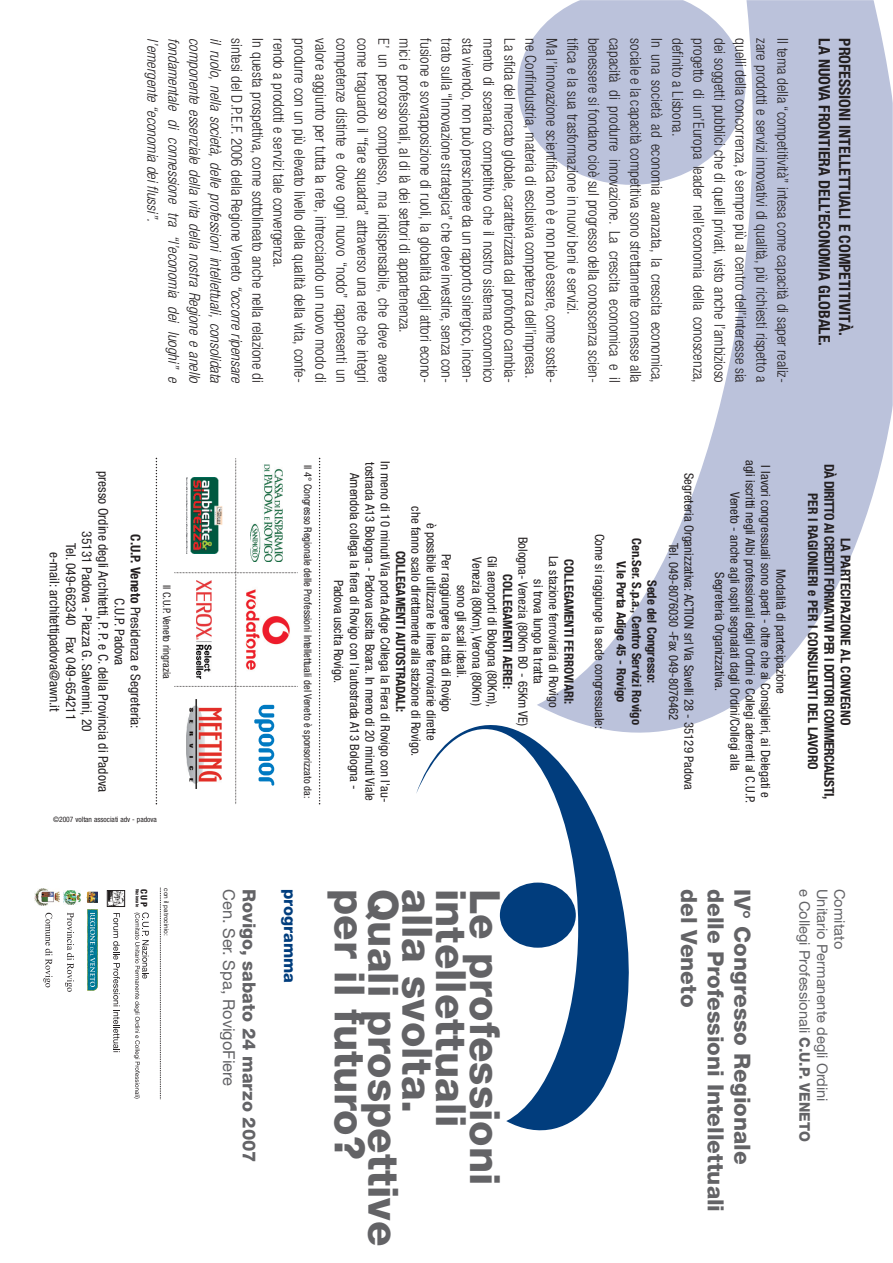
<style>
.page{position:relative;width:893px;height:1263px;background:#fff}
.page>*{position:absolute;margin:0;border:0;box-sizing:border-box;transform-origin:0 0}
.t1{font:800 41.7px "Helvetica Neue";color:#636366}
.t2{font:800 22.35px "Helvetica Neue";color:#636366}
.t3{font:800 18px "Helvetica Neue";color:#636366}
.t4{font:16.5px "Helvetica Neue";color:#636366}
.t5{font:800 16.5px "Helvetica Neue";color:#013d7d}
.t6{font:700 condensed 15.75px "Helvetica Neue";color:#231f20}
.t7{font:300 condensed 15px "Helvetica Neue";color:#231f20}
.t8{font:italic 300 condensed 15px "Helvetica Neue";color:#231f20}
.t9{font:14.55px "Helvetica Neue";color:#636366}
.t10{font:condensed 13.5px/16.2px "Helvetica Neue";color:#231f20;text-align:center}
.t11{font:700 condensed 13.5px/16.2px "Helvetica Neue";letter-spacing:-.005em;color:#231f20;text-align:center}
.t12{font:condensed 12.75px/15.3px "Helvetica Neue";color:#231f20;text-align:center}
.t13{font:700 condensed 12.75px/15.3px "Helvetica Neue";color:#231f20;text-align:center}
.t14{font:condensed 10.5px "Helvetica Neue";color:#231f20}
.t15{font:800 condensed 9px "Helvetica Neue";color:#231f20}
.t16{font:condensed 7.5px "Helvetica Neue";color:#231f20}
.t17{font:6.45px "Helvetica Neue";color:#231f20}
.t18{font:800 condensed 4.5px "Helvetica Neue";color:#231f20}
.s1{font-style:italic}
.s2{font-weight:700}
.s3{font-weight:800}
</style>
<div class="page">
<svg style="left:318px;top:0;width:575px;height:733px"></svg>
<svg style="left:518px;top:0;width:227px;height:185px"></svg>
<svg style="left:416px;top:725px;width:227px;height:406px"></svg>
<div style="left:500px;top:883px;width:76px;height:65px;background:#013d7d;border-radius:50%"></div>
<svg style="left:113px;top:913px;width:7px;height:139px"></svg>
<svg style="left:65px;top:913px;width:9px;height:79px"></svg>
<svg style="left:43px;top:913px;width:9px;height:74px"></svg>
<img style="left:34px;top:888px;width:26px;height:18px">
<img style="left:64px;top:891px;width:17px;height:14px">
<svg style="left:86px;top:892px;width:12px;height:11px"></svg>
<svg style="left:87px;top:909px;width:11px;height:82px"></svg>
<img style="left:109px;top:892px;width:14px;height:13px">
<div style="left:107px;top:890px;width:18px;height:17px;border:1px solid #231f20"></div>
<svg style="left:160px;top:888px;width:1px;height:211px"></svg>
<svg style="left:134px;top:913px;width:15px;height:186px"></svg>
<svg style="left:319px;top:458px;width:1px;height:346px"></svg>
<svg style="left:156px;top:458px;width:1px;height:346px"></svg>
<svg style="left:174px;top:458px;width:124px;height:346px"></svg>
<p class="t7" style="left:242px;top:38px;width:349px;rotate:90deg">sintesi del D.P.E.F. 2006 della Regione Veneto <span class="s1">“occorre ripensare</span></p>
<p class="t7" style="left:263px;top:38px;width:346px;rotate:90deg">In questa prospettiva, come sottolineato anche nella relazione di</p>
<p class="t7" style="left:284px;top:38px;width:231px;rotate:90deg">rendo a prodotti e servizi tale convergenza.</p>
<p class="t7" style="left:305px;top:38px;width:346px;rotate:90deg">produrre con un più elevato livello della qualità della vita, confe-</p>
<p class="t7" style="left:326px;top:38px;width:346px;rotate:90deg">valore aggiunto per tutta la rete, intrecciando un nuovo modo di</p>
<p class="t7" style="left:347px;top:38px;width:346px;rotate:90deg">competenze distinte e dove ogni nuovo “nodo” rappresenti un</p>
<p class="t7" style="left:368px;top:38px;width:346px;rotate:90deg">come traguardo il “fare squadra” attraverso una rete che integri</p>
<p class="t7" style="left:389px;top:38px;width:346px;rotate:90deg">E’ un percorso complesso, ma indispensabile, che deve avere</p>
<p class="t7" style="left:410px;top:38px;width:296px;rotate:90deg">mici e professionali, al di là dei settori di appartenenza.</p>
<p class="t7" style="left:431px;top:38px;width:346px;rotate:90deg">fusione e sovrapposizione di ruoli, la globalità degli attori econo-</p>
<p class="t7" style="left:452px;top:38px;width:346px;rotate:90deg">trato sulla “Innovazione strategica” che deve investire, senza con-</p>
<p class="t7" style="left:473px;top:38px;width:346px;rotate:90deg">sta vivendo, non può prescindere da un rapporto sinergico, incen-</p>
<p class="t7" style="left:494px;top:38px;width:346px;rotate:90deg">mento di scenario competitivo che il nostro sistema economico</p>
<p class="t7" style="left:515px;top:38px;width:346px;rotate:90deg">La sfida del mercato globale, caratterizzata dal profondo cambia-</p>
<p class="t7" style="left:536px;top:38px;width:341px;rotate:90deg">ne Confindustria, materia di esclusiva competenza dell’impresa.</p>
<p class="t7" style="left:557px;top:38px;width:346px;rotate:90deg">Ma l’innovazione scientifica non è e non può essere, come sostie-</p>
<p class="t7" style="left:578px;top:38px;width:278px;rotate:90deg">tifica e la sua trasformazione in nuovi beni e servizi.</p>
<p class="t7" style="left:599px;top:38px;width:346px;rotate:90deg">benessere si fondano cioè sul progresso della conoscenza scien-</p>
<p class="t7" style="left:620px;top:38px;width:346px;rotate:90deg">capacità di produrre innovazione. La crescita economica e il</p>
<p class="t7" style="left:641px;top:38px;width:346px;rotate:90deg">sociale e la capacità competitiva sono strettamente connesse alla</p>
<p class="t7" style="left:662px;top:38px;width:346px;rotate:90deg">In una società ad economia avanzata, la crescita economica,</p>
<p class="t7" style="left:683px;top:38px;width:99px;rotate:90deg">definito a Lisbona.</p>
<p class="t7" style="left:704px;top:38px;width:346px;rotate:90deg">progetto di un’Europa leader nell’economia della conoscenza,</p>
<p class="t7" style="left:725px;top:38px;width:346px;rotate:90deg">dei soggetti pubblici che di quelli privati, visto anche l’ambizioso</p>
<p class="t7" style="left:746px;top:38px;width:346px;rotate:90deg">quelli della concorrenza, è sempre più al centro dell’interesse sia</p>
<p class="t7" style="left:767px;top:38px;width:346px;rotate:90deg">zare prodotti e servizi innovativi di qualità, più richiesti rispetto a</p>
<p class="t7" style="left:788px;top:38px;width:346px;rotate:90deg">Il tema della “competitività” intesa come capacità di saper realiz-</p>
<p class="t6" style="left:830px;top:38px;width:309px;rotate:90deg">LA NUOVA FRONTIERA DELL’ECONOMIA GLOBALE.</p>
<p class="t6" style="left:850px;top:38px;width:299px;rotate:90deg">PROFESSIONI INTELLETTUALI E COMPETITIVITÀ.</p>
<p class="t8" style="left:158px;top:38px;width:188px;rotate:90deg">l ’emergente “economia dei flussi ” .</p>
<p class="t8" style="left:179px;top:38px;width:349px;rotate:90deg">fondamentale di connessione tra “l ’economia dei luog hi ” e</p>
<p class="t8" style="left:200px;top:38px;width:349px;rotate:90deg">componente essenziale della vita della nostra Reg ione e anello</p>
<p class="t8" style="left:221px;top:38px;width:349px;rotate:90deg">il ruolo, nella società, delle professioni intellettuali, consolidata</p>
<p class="t10" style="left:143px;top:471px;width:323px;rotate:90deg"><span class="s2">C.U.P. Veneto</span> Presidenza e Segreteria:<br>C.U.P. Padova<br>presso Ordine degli Architetti, P. P. e C. della Provincia di Padova 35131 Padova - Piazza G. Salvemini, 20<br>Tel. 049-662340 Fax 049-654211<br>e-mail: architettipadova@awn.it</p>
<p class="t16" style="left:53px;top:816px;width:105px">©2007 voltan associati adv - padova</p>
<p class="t14" style="left:171px;top:585px;width:95px;rotate:90deg">Il C.U.P. Veneto ringrazia</p>
<p class="t14" style="left:312px;top:465px;width:335px;rotate:90deg">Il 4° Congresso Regionale delle Professioni Intellettuali del Veneto è sponsorizzato da:</p>
<p class="t12" style="left:376px;top:462px;width:340px;rotate:90deg">tostrada A13 Bologna - Padova uscita Boara. In meno di 20 minuti Viale</p>
<p class="t12" style="left:392px;top:461px;width:343px;rotate:90deg">In meno di 10 minuti Via porta Adige Collega la Fiera di Rovigo con l'au-</p>
<p class="t12" style="left:361px;top:473px;width:318px;line-height:15.9px;rotate:90deg">Amendola collega la fiera di Rovigo con l'autostrada A13 Bologna -<br>Padova uscita Rovigo.</p>
<p class="t12" style="left:468px;top:506px;width:252px;rotate:90deg">sono gli scali ideali.<br>Per raggiungere la città di Rovigo<br>è possibile utilizzare le linee ferroviarie dirette<br>che fanno scalo direttamente alla stazione di Rovigo.</p>
<p class="t12" style="left:560px;top:537px;width:191px;rotate:90deg">La stazione ferroviaria di Rovigo<br>si trova lungo la tratta<br>Bologna- Venezia (80Km BO - 65Km VE)</p>
<p class="t13" style="left:407px;top:551px;width:163px;rotate:90deg">COLLEGAMENTI AUTOSTRADALI:</p>
<p class="t12" style="left:484px;top:557px;width:150px;rotate:90deg">Venezia (80Km), Verona (80Km)</p>
<p class="t12" style="left:499px;top:556px;width:153px;rotate:90deg">Gli aeroporti di Bologna (80Km),</p>
<p class="t13" style="left:575px;top:559px;width:147px;rotate:90deg">COLLEGAMENTI FERROVIARI:</p>
<p class="t13" style="left:514px;top:574px;width:116px;rotate:90deg">COLLEGAMENTI AEREI:</p>
<p class="t12" style="left:606px;top:534px;width:197px;rotate:90deg">Come si raggiunge la sede congressuale:</p>
<p class="t13" style="left:658px;top:538px;width:188px;rotate:90deg">Sede del Congresso:<br>Cen.Ser. S.p.a., Centro Servizi Rovigo<br>V.le Porta Adige 45 - Rovigo</p>
<p class="t12" style="left:696px;top:473px;width:319px;rotate:90deg">Segreteria Organizzativa: ACTION srl Via Savelli 28 - 35129 Padova<br>Tel. 049-8076030 -Fax 049-8076462</p>
<p class="t12" style="left:787px;top:460px;width:345px;rotate:90deg">Modalità di partecipazione<br>I lavori congressuali sono aperti - oltre che ai Consiglieri, ai Delegati e agli iscritti negli Albi professionali degli Ordini e Collegi aderenti al C.U.P.<br>Veneto - anche agli ospiti segnalati dagli Ordini/Collegi alla<br>Segreteria Organizzativa.</p>
<p class="t11" style="left:852px;top:464px;width:336px;rotate:90deg">LA PARTECIPAZIONE AL CONVEGNO<br>DÀ DIRITTO AI CREDITI FORMATIVI PER I DOTTORI COMMERCIALISTI,<br>PER I RAGIONIERI e PER I CONSULENTI DEL LAVORO</p>
<p class="t18" style="left:139px;top:889px;width:20px;rotate:90deg">Nazionale</p>
<p class="t15" style="left:147px;top:889px;width:20px;rotate:90deg">CUP</p>
<p class="t17" style="left:169px;top:888px;width:49px;rotate:90deg">con il patrocinio:</p>
<p class="t4" style="left:235px;top:889px;width:199px;rotate:90deg">Cen. Ser. Spa, RovigoFiere</p>
<p class="t3" style="left:256px;top:889px;width:275px;rotate:90deg">Rovigo, sabato 24 marzo 2007</p>
<p class="t5" style="left:296px;top:889px;width:96px;rotate:90deg">programma</p>
<h1 class="t1" style="left:500px;top:889px;width:298px;rotate:90deg">Le professioni</h1>
<h2 class="t2" style="left:697px;top:889px;width:120px;rotate:90deg">del Veneto</h2>
<h2 class="t2" style="left:724px;top:889px;width:325px;rotate:90deg">delle Professioni Intellettuali</h2>
<h2 class="t2" style="left:750px;top:889px;width:277px;rotate:90deg">IV° Congresso Regionale</h2>
<p class="t9" style="left:810px;top:889px;width:254px;rotate:90deg">e Collegi Professionali <span class="s3">C.U.P. VENETO</span></p>
<p class="t9" style="left:827px;top:889px;width:214px;rotate:90deg">Unitario Permanente degli Ordini</p>
<p class="t9" style="left:845px;top:889px;width:62px;rotate:90deg">Comitato</p>
<h1 class="t1" style="left:398px;top:889px;width:359px;rotate:90deg">Quali prospettive</h1>
<h1 class="t1" style="left:432px;top:889px;width:226px;rotate:90deg">alla svolta.</h1>
<h1 class="t1" style="left:466px;top:889px;width:240px;rotate:90deg">intellettuali</h1>
<h1 class="t1" style="left:365px;top:889px;width:272px;rotate:90deg">per il futuro?</h1>
</div>
